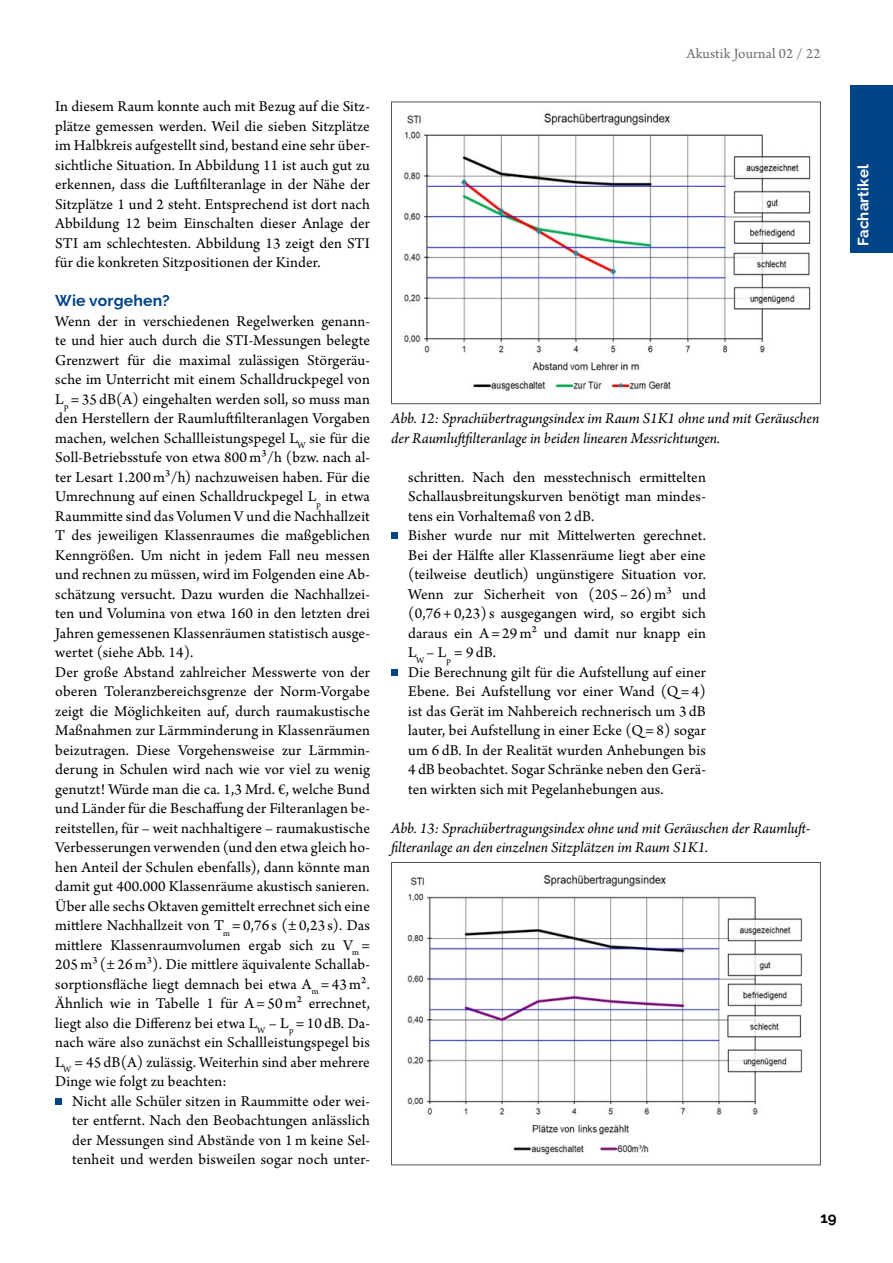
<style>
.page{position:relative;width:893px;height:1263px;background:#fff}
.page>*{position:absolute;margin:0;border:0;box-sizing:border-box;transform-origin:0 0}
.t1{font:15.75px/19.5px "Arno Pro";letter-spacing:.01em;color:#000;text-align:justify}
.t2{font:italic 15.75px/19.5px "Arno Pro";letter-spacing:-.005em;color:#000}
.t3{font:700 15.75px "Raleway";letter-spacing:.01em;color:#048}
.t4{font:15px "Arno Pro";letter-spacing:.01em;color:#6d6d6c}
.t5{font:700 15px "Raleway";letter-spacing:.01em;color:#fff}
.t6{font:700 15px "Raleway";color:#000}
</style>
<div class="page">
<div style="left:850px;top:85px;width:43px;height:168px;background:#048"></div>
<div style="left:55px;top:1098px;width:7px;height:6px;background:#048"></div>
<div style="left:391px;top:532px;width:7px;height:7px;background:#048"></div>
<div style="left:391px;top:669px;width:7px;height:6px;background:#048"></div>
<img style="left:407px;top:875px;width:396px;height:280px">
<div style="left:391px;top:862px;width:430px;height:303px;border:1px solid #51565c"></div>
<img style="left:404px;top:113px;width:407px;height:279px">
<div style="left:391px;top:102px;width:430px;height:302px;border:1px solid #51565c"></div>
<p class="t1" style="left:55px;top:98px;width:316px">In diesem Raum konnte auch mit Bezug auf die Sitz&shy;plätze gemessen werden. Weil die sieben Sitzplätze im Halbkreis aufgestellt sind, bestand eine sehr über&shy;sichtliche Situation. In Abbildung 11 ist auch gut zu erkennen, dass die Luftfilteranlage in der Nähe der Sitzplätze 1 und 2 steht. Entsprechend ist dort nach Abbildung 12 beim Einschalten dieser Anlage der STI am schlechtesten. Abbildung 13 zeigt den STI für die konkreten Sitzpositionen der Kinder.</p>
<p class="t3" style="left:55px;top:292px;width:116px">Wie vorgehen?</p>
<p class="t1" style="left:55px;top:312px;width:316px;text-align:left">Wenn der in verschiedenen Regelwerken genann&shy;te und hier auch durch die STI-Messungen belegte Grenzwert für die maximal zulässigen Störgeräu&shy;sche im Unterricht mit einem Schalldruckpegel von L<sub>p</sub> = 35 dB(A) eingehalten werden soll, so muss man den Herstellern der Raumluftfilteranlagen Vorgaben machen, welchen Schallleistungspegel L<sub>W</sub> sie für die Soll-Betriebsstufe von etwa 800m³/h (bzw. nach al&shy;ter Lesart 1.200m³/h) nachzuweisen haben. Für die Umrechnung auf einen Schalldruckpegel L<sub>p</sub> in etwa Raummitte sind das Volumen V und die Nachhallzeit T des jeweiligen Klassenraumes die maßgeblichen Kenngrößen. Um nicht in jedem Fall neu messen und rechnen zu müssen, wird im Folgenden eine Ab&shy;schätzung versucht. Dazu wurden die Nachhallzei&shy;ten und Volumina von etwa 160 in den letzten drei Jahren gemessenen Klassenräumen statistisch ausge&shy;wertet (siehe Abb. 14).<br>Der große Abstand zahlreicher Messwerte von der oberen Toleranzbereichsgrenze der Norm-Vorgabe zeigt die Möglichkeiten auf, durch raumakustische Maßnahmen zur Lärmminderung in Klassenräumen beizutragen. Diese Vorgehensweise zur Lärmmin&shy;derung in Schulen wird nach wie vor viel zu wenig genutzt! Würde man die ca. 1,3 Mrd. €, welche Bund und Länder für die Beschaffung der Filteranlagen be&shy;reitstellen, für – weit nachhaltigere – raumakustische Verbesserungen verwenden (und den etwa gleich ho&shy;hen Anteil der Schulen ebenfalls), dann könnte man damit gut 400.000 Klassenräume akustisch sanieren.<br>Über alle sechs Oktaven gemittelt errechnet sich eine mittlere Nachhallzeit von T<sub>m</sub> = 0,76 s (± 0,23 s). Das mittlere Klassenraumvolumen ergab sich zu V<sub>m</sub> = 205m³ (± 26m³). Die mittlere äquivalente Schallab&shy;sorptionsfläche liegt demnach bei etwa A<sub>m</sub> = 43m².<br>Ähnlich wie in Tabelle 1 für A= 50m² errechnet, liegt also die Differenz bei etwa L<sub>W</sub> – L<sub>p</sub> = 10 dB. Da&shy;nach wäre also zunächst ein Schallleistungspegel bis L<sub>W</sub> = 45 dB(A) zulässig. Weiterhin sind aber mehrere Dinge wie folgt zu beachten:</p>
<p class="t1" style="left:72px;top:1092px;width:299px">Nicht alle Schüler sitzen in Raummitte oder wei&shy;ter entfernt. Nach den Beobachtungen anlässlich der Messungen sind Abstände von 1m keine Sel&shy;tenheit und werden bisweilen sogar noch unter-</p>
<p class="t4" style="left:686px;top:45px;width:136px">Akustik Journal 02 / 22</p>
<p class="t2" style="left:391px;top:410px;width:430px">Abb. 12: Sprachübertragungsindex im Raum S1K1 ohne und mit Geräuschen der Raumluftfilteranlage in beiden linearen Messrichtungen.</p>
<p class="t1" style="left:408px;top:468px;width:299px;text-align:left">schritten. Nach den messtechnisch ermittelten Schallausbreitungskurven benötigt man mindes&shy;tens ein Vorhaltemaß von 2 dB.<br>Bisher wurde nur mit Mittelwerten gerechnet.<br>Bei der Hälfte aller Klassenräume liegt aber eine (teilweise deutlich) ungünstigere Situation vor.<br>Wenn zur Sicherheit von (205 – 26)m³ und (0,76 + 0,23) s ausgegangen wird, so ergibt sich daraus ein A= 29m² und damit nur knapp ein L<sub>W</sub> – L<sub>p</sub> = 9 dB.<br>Die Berechnung gilt für die Aufstellung auf einer Ebene. Bei Aufstellung vor einer Wand (Q= 4) ist das Gerät im Nahbereich rechnerisch um 3 dB lauter, bei Aufstellung in einer Ecke (Q= 8) sogar um 6 dB. In der Realität wurden Anhebungen bis 4 dB beobachtet. Sogar Schränke neben den Gerä&shy;ten wirkten sich mit Pegelanhebungen aus.</p>
<p class="t2" style="left:391px;top:819px;width:421px">Abb. 13: Sprachübertragungsindex ohne und mit Geräuschen der Raumluft&shy;filteranlage an den einzelnen Sitzplätzen im Raum S1K1.</p>
<p class="t6" style="left:820px;top:1209px;width:18px">19</p>
<p class="t5" style="left:855px;top:246px;width:83px;rotate:-90deg">Fachartikel</p>
</div>
